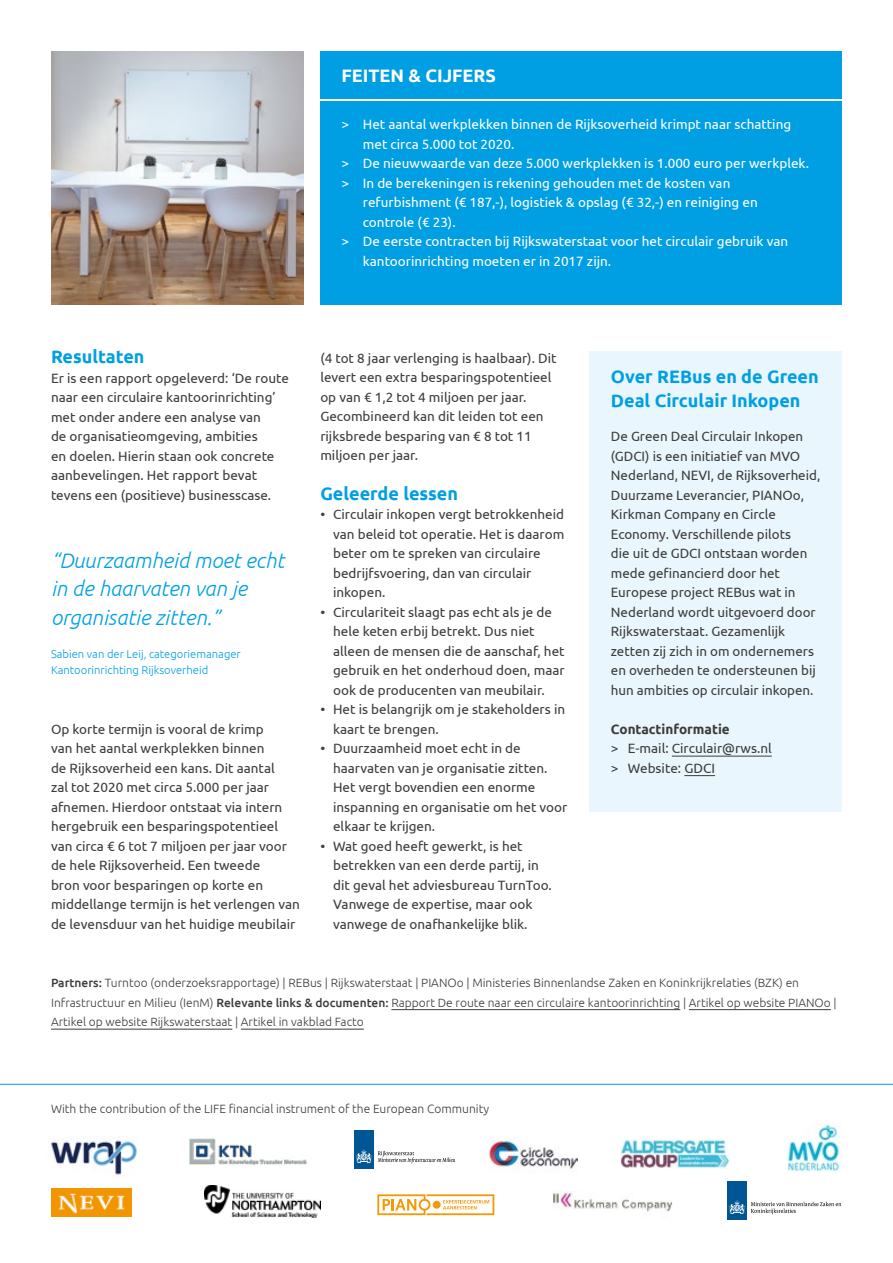
<style>
.page{position:relative;width:893px;height:1263px;background:#fff}
.page>*{position:absolute;margin:0;border:0;box-sizing:border-box;transform-origin:0 0}
.t1{font:italic 300 21px/28.5px "Ubuntu";color:#009fe3}
.t2{font:700 18px/24px "Ubuntu";color:#009fe3}
.t3{font:700 18px "Ubuntu";color:#fff}
.t4{font:13.5px/19.5px "Ubuntu";color:#3c3c3b}
.t5{font:13.5px "Ubuntu";color:#fff}
.t6{font:700 13.5px "Ubuntu";color:#3c3c3b}
.t7{font:300 12px/19.5px "Ubuntu";color:#3c3c3b}
.t8{font:300 11.25px/16.5px "Ubuntu";color:#009fe3}
.s1{font-weight:500}
</style>
<div class="page">
<div style="left:354px;top:1130px;width:19px;height:39px;background:#005694"></div>
<svg style="left:356px;top:1149px;width:16px;height:14px"></svg>
<svg style="left:378px;top:1151px;width:77px;height:12px"></svg>
<svg style="left:377px;top:1194px;width:117px;height:21px"></svg>
<div style="left:320px;top:51px;width:522px;height:47px;background:#009fe3"></div>
<div style="left:727px;top:1181px;width:20px;height:38px;background:#005694"></div>
<svg style="left:729px;top:1200px;width:16px;height:14px"></svg>
<svg style="left:751px;top:1202px;width:90px;height:12px"></svg>
<img style="left:51px;top:1136px;width:87px;height:39px">
<img style="left:189px;top:1138px;width:118px;height:27px">
<img style="left:204px;top:1186px;width:116px;height:31px">
<img style="left:621px;top:1139px;width:108px;height:29px">
<hr style="left:0;top:1084px;width:893px;height:1px;background:#009fe3">
<img style="left:489px;top:1140px;width:89px;height:30px">
<img style="left:51px;top:1189px;width:81px;height:27px">
<img style="left:786px;top:1124px;width:54px;height:47px">
<img style="left:553px;top:1191px;width:119px;height:21px">
<img style="left:51px;top:51px;width:252px;height:254px">
<div style="left:590px;top:351px;width:252px;height:461px;background:#eaf6fe"></div>
<hr style="left:672px;top:756px;width:100px;height:1px;background:#3c3c3b">
<hr style="left:684px;top:775px;width:31px;height:1px;background:#3c3c3b">
<hr style="left:391px;top:1009px;width:289px;height:1px;background:#3c3c3b">
<hr style="left:689px;top:1009px;width:142px;height:1px;background:#3c3c3b">
<hr style="left:51px;top:1029px;width:181px;height:1px;background:#3c3c3b">
<hr style="left:241px;top:1029px;width:123px;height:1px;background:#3c3c3b">
<div style="left:320px;top:101px;width:522px;height:204px;background:#009fe3"></div>
<h2 class="t3" style="left:342px;top:65px;width:156px">FEITEN &amp; CIJFERS</h2>
<p class="t5" style="left:342px;top:116px;width:451px">&gt; Het aantal werkplekken binnen de Rijksoverheid krimpt naar schatting</p>
<p class="t5" style="left:363px;top:136px;width:153px">met circa 5.000 tot 2020.</p>
<p class="t5" style="left:342px;top:155px;width:469px">&gt; De nieuwwaarde van deze 5.000 werkplekken is 1.000 euro per werkplek.</p>
<p class="t5" style="left:342px;top:175px;width:390px">&gt; In de berekeningen is rekening gehouden met de kosten van</p>
<p class="t5" style="left:363px;top:194px;width:396px">refurbishment (€ 187,-), logistiek &amp; opslag (€ 32,-) en reiniging en</p>
<p class="t5" style="left:363px;top:214px;width:94px">controle (€ 23).</p>
<p class="t5" style="left:342px;top:233px;width:448px">&gt; De eerste contracten bij Rijkswaterstaat voor het circulair gebruik van</p>
<p class="t5" style="left:363px;top:252px;width:250px">kantoorinrichting moeten er in 2017 zijn.</p>
<h2 class="t2" style="left:51px;top:344px;width:95px">Resultaten</h2>
<p class="t4" style="left:51px;top:368px;width:239px">Er is een rapport opgeleverd: ‘De route naar een circulaire kantoorinrichting’ met onder andere een analyse van<br>de organisatieomgeving, ambities<br>en doelen. Hierin staan ook concrete aanbevelingen. Het rapport bevat tevens een (positieve) businesscase.</p>
<h1 class="t1" style="left:51px;top:545px;width:235px">“Duurzaamheid moet echt in de haarvaten van je organisatie zitten.”</h1>
<p class="t8" style="left:51px;top:645px;width:191px">Sabien van der Leij, categoriemanager<br>Kantoorinrichting Rijksoverheid</p>
<p class="t4" style="left:51px;top:719px;width:250px">Op korte termijn is vooral de krimp<br>van het aantal werkplekken binnen<br>de Rijksoverheid een kans. Dit aantal<br>zal tot 2020 met circa 5.000 per jaar afnemen. Hierdoor ontstaat via intern hergebruik een besparingspotentieel van circa € 6 tot 7 miljoen per jaar voor de hele Rijksoverheid. Een tweede<br>bron voor besparingen op korte en middellange termijn is het verlengen van de levensduur van het huidige meubilair</p>
<p class="t4" style="left:320px;top:348px;width:238px">(4 tot 8 jaar verlenging is haalbaar). Dit levert een extra besparingspotentieel op van € 1,2 tot 4 miljoen per jaar.<br>Gecombineerd kan dit leiden tot een rijksbrede besparing van € 8 tot 11 miljoen per jaar.</p>
<h2 class="t2" style="left:320px;top:481px;width:139px">Geleerde lessen</h2>
<p class="t4" style="left:333px;top:504px;width:233px;text-indent:-13px">• Circulair inkopen vergt betrokkenheid van beleid tot operatie. Het is daarom beter om te spreken van circulaire bedrijfsvoering, dan van circulair inkopen.</p>
<p class="t4" style="left:333px;top:602px;width:233px;text-indent:-13px">• Circulariteit slaagt pas echt als je de hele keten erbij betrekt. Dus niet alleen de mensen die de aanschaf, het gebruik en het onderhoud doen, maar ook de producenten van meubilair.</p>
<p class="t4" style="left:333px;top:699px;width:234px;text-indent:-13px">• Het is belangrijk om je stakeholders in kaart te brengen.</p>
<p class="t4" style="left:333px;top:738px;width:236px;text-indent:-13px">• Duurzaamheid moet echt in de haarvaten van je organisatie zitten.<br>Het vergt bovendien een enorme inspanning en organisatie om het voor elkaar te krijgen.</p>
<p class="t4" style="left:333px;top:835px;width:220px;text-indent:-13px">• Wat goed heeft gewerkt, is het betrekken van een derde partij, in dit geval het adviesbureau TurnToo.<br>Vanwege de expertise, maar ook vanwege de onafhankelijke blik.</p>
<h2 class="t2" style="left:611px;top:364px;width:209px">Over REBus en de Green<br>Deal Circulair Inkopen</h2>
<p class="t4" style="left:611px;top:426px;width:211px">De Green Deal Circulair Inkopen (GDCI) is een initiatief van MVO<br>Nederland, NEVI, de Rijksoverheid,<br>Duurzame Leverancier, PIANOo,<br>Kirkman Company en Circle<br>Economy. Verschillende pilots<br>die uit de GDCI ontstaan worden mede gefinancierd door het<br>Europese project REBus wat in<br>Nederland wordt uitgevoerd door<br>Rijkswaterstaat. Gezamenlijk zetten zij zich in om ondernemers en overheden te ondersteunen bij hun ambities op circulair inkopen.</p>
<p class="t6" style="left:611px;top:721px;width:120px">Contactinformatie</p>
<p class="t4" style="left:611px;top:738px;width:162px">&gt; E-mail: Circulair@rws.nl &gt; Website: GDCI</p>
<p class="t7" style="left:51px;top:973px;width:787px"><span class="s1">Partners:</span> Turntoo (onderzoeksrapportage) | REBus | Rijkswaterstaat | PIANOo | Ministeries Binnenlandse Zaken en Koninkrijkrelaties (BZK) en<br>Infrastructuur en Milieu (IenM) <span class="s1">Relevante links &amp; documenten:</span> Rapport De route naar een circulaire kantoorinrichting | Artikel op website PIANOo |<br>Artikel op website Rijkswaterstaat | Artikel in vakblad Facto</p>
<p class="t7" style="left:51px;top:1099px;width:439px">With the contribution of the LIFE financial instrument of the European Community</p>
</div>
